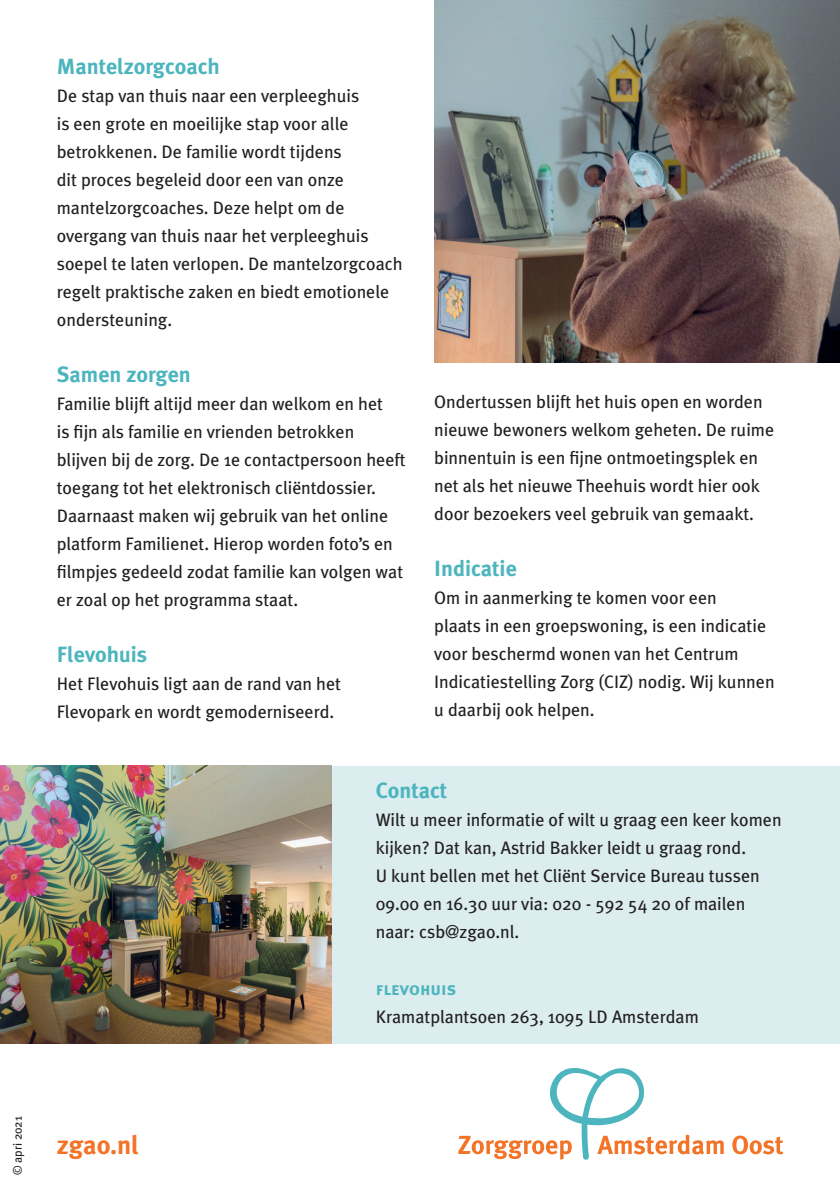
<style>
.page{position:relative;width:840px;height:1191px;background:#fff}
.page>*{position:absolute;margin:0;border:0;box-sizing:border-box;transform-origin:0 0}
.PLAT{font:700 26.2px "Meta Plus";color:#f37327}
.TK{font:700 22px "Meta Plus";color:#4cb5be}
.PLAT-2{font:18px/28px "Meta Plus";color:#231f20}
.PLAT-3{font:18px "Meta Plus Bold Caps";color:#4cb5be}
.PLAT-4{font:12px "Meta Plus";color:#231f20}
</style>
<div class="page">
<div style="left:0;top:765px;width:839px;height:278px;background:#dbedef"></div>
<svg style="left:458px;top:1068px;width:265px;height:91px"></svg>
<svg style="left:732px;top:1135px;width:50px;height:19px"></svg>
<img style="left:0;top:765px;width:331px;height:278px">
<img style="left:434px;top:0;width:405px;height:363px">
<p class="TK" style="left:57px;top:53px;width:164px">Mantelzorgcoach</p>
<p class="PLAT-2" style="left:57px;top:81px;width:347px">De stap van thuis naar een verpleeghuis<br>is een grote en moeilijke stap voor alle betrokkenen. De familie wordt tijdens<br>dit proces begeleid door een van onze mantelzorgcoaches. Deze helpt om de overgang van thuis naar het verpleeghuis soepel te laten verlopen. De mantelzorgcoach regelt praktische zaken en biedt emotionele ondersteuning.</p>
<p class="TK" style="left:57px;top:361px;width:135px">Samen zorgen</p>
<p class="PLAT-2" style="left:57px;top:389px;width:350px">Familie blijft altijd meer dan welkom en het<br>is fijn als familie en vrienden betrokken blijven bij de zorg. De 1e contactpersoon heeft toegang tot het elektronisch cliëntdossier.<br>Daarnaast maken wij gebruik van het online platform Familienet. Hierop worden foto’s en filmpjes gedeeld zodat familie kan volgen wat er zoal op het programma staat.</p>
<p class="TK" style="left:57px;top:641px;width:92px">Flevohuis</p>
<p class="PLAT-2" style="left:57px;top:669px;width:286px">Het Flevohuis ligt aan de rand van het<br>Flevopark en wordt gemoderniseerd.</p>
<p class="PLAT-2" style="left:434px;top:388px;width:341px">Ondertussen blijft het huis open en worden nieuwe bewoners welkom geheten. De ruime binnentuin is een fijne ontmoetingsplek en net als het nieuwe Theehuis wordt hier ook door bezoekers veel gebruik van gemaakt.</p>
<p class="TK" style="left:434px;top:556px;width:84px">Indicatie</p>
<p class="PLAT-2" style="left:434px;top:584px;width:342px">Om in aanmerking te komen voor een<br>plaats in een groepswoning, is een indicatie voor beschermd wonen van het Centrum Indicatiestelling Zorg (CIZ) nodig. Wij kunnen u daarbij ook helpen.</p>
<p class="TK" style="left:375px;top:778px;width:73px">Contact</p>
<p class="PLAT-2" style="left:375px;top:806px;width:407px">Wilt u meer informatie of wilt u graag een keer komen kijken? Dat kan, Astrid Bakker leidt u graag rond.<br>U kunt bellen met het Cliënt Service Bureau tussen 09.00 en 16.30 uur via: 020 - 592 54 20 of mailen naar: csb@zgao.nl.</p>
<p class="PLAT-3" style="left:375px;top:978px;width:82px">flevohuis</p>
<p class="PLAT-2" style="left:375px;top:1002px;width:324px">Kramatplantsoen 263, 1095 LD Amsterdam</p>
<p class="PLAT-4" style="left:11px;top:1175px;width:60px;rotate:-90deg">© apri 2021</p>
<p class="PLAT" style="left:57px;top:1130px;width:84px">zgao.nl</p>
</div>
